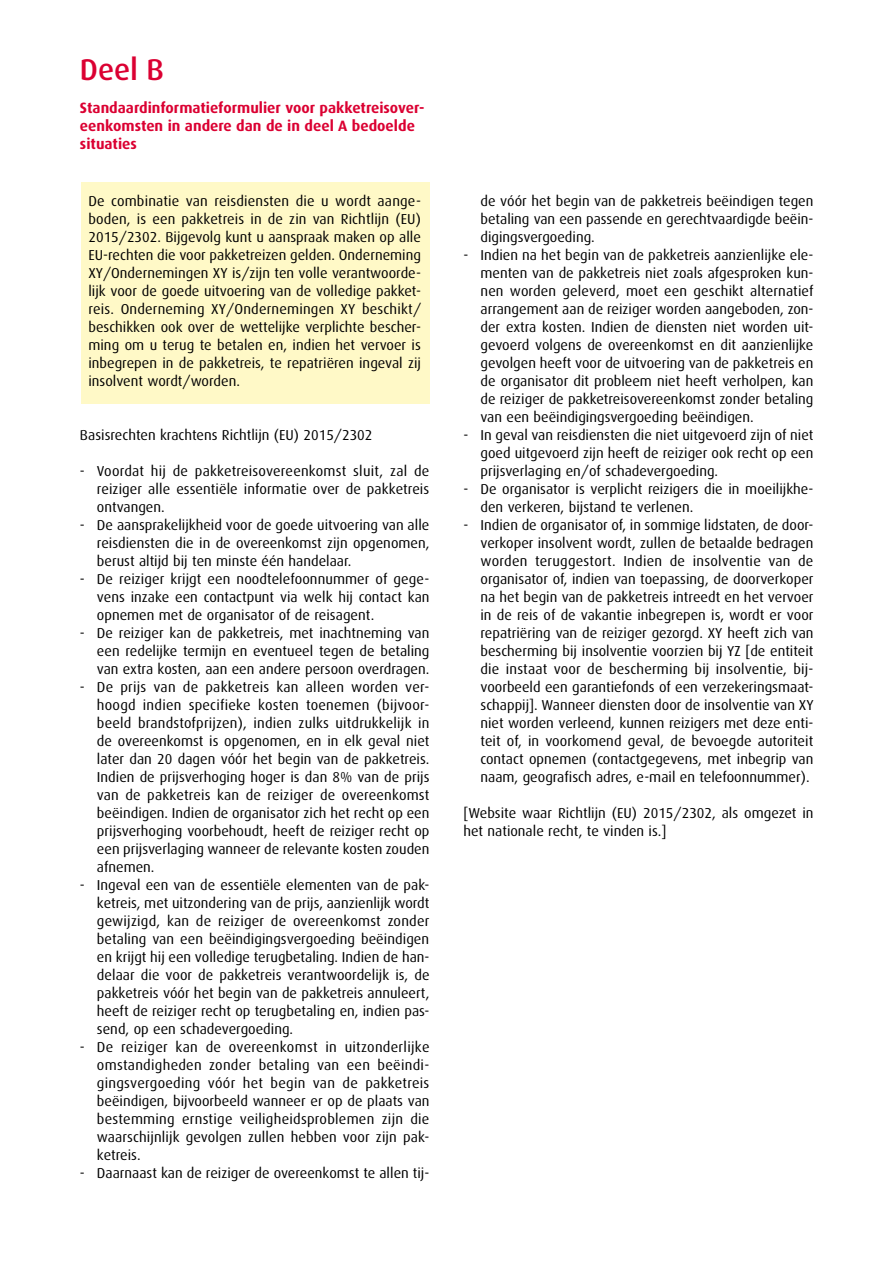
<style>
.page{position:relative;width:893px;height:1263px;background:#fff}
.page>*{position:absolute;margin:0;border:0;box-sizing:border-box;transform-origin:0 0}
.t1{font:500 30px "Dax";color:#db0032}
.t2{font:700 15px/18px "Dax";color:#db0032}
.t3{font:14.4px/18px "Dax";color:#000;text-align:justify}
</style>
<div class="page">
<div style="left:81px;top:183px;width:348px;height:221px;background:#fff9c7"></div>
<h1 class="t1" style="left:80px;top:53px;width:85px">Deel B</h1>
<p class="t2" style="left:80px;top:99px;width:346px">Standaardinformatieformulier voor pakketreisover&shy;eenkomsten in andere dan de in deel A bedoelde situaties</p>
<p class="t3" style="left:88px;top:192px;width:334px">De combinatie van reisdiensten die u wordt aange&shy;boden, is een pakketreis in de zin van Richtlijn (EU)<br>2015/2302. Bijgevolg kunt u aanspraak maken op alle EU-rechten die voor pakketreizen gelden. Onderneming XY/Ondernemingen XY is/zijn ten volle verantwoorde&shy;lijk voor de goede uitvoering van de volledige pakket&shy;reis. Onderneming XY/Ondernemingen XY beschikt/ beschikken ook over de wettelijke verplichte bescher&shy;ming om u terug te betalen en, indien het vervoer is inbegrepen in de pakketreis, te repatriëren ingeval zij insolvent wordt/worden.</p>
<p class="t3" style="left:80px;top:426px;width:294px">Basisrechten krachtens Richtlijn (EU) 2015/2302</p>
<p class="t3" style="left:97px;top:462px;width:334px;text-indent:-17px">- Voordat hij de pakketreisovereenkomst sluit, zal de reiziger alle essentiële informatie over de pakketreis ontvangen.</p>
<p class="t3" style="left:97px;top:516px;width:334px;text-indent:-17px">- De aansprakelijkheid voor de goede uitvoering van alle reisdiensten die in de overeenkomst zijn opgenomen, berust altijd bij ten minste één handelaar.</p>
<p class="t3" style="left:97px;top:570px;width:334px;text-indent:-17px">- De reiziger krijgt een noodtelefoonnummer of gege&shy;vens inzake een contactpunt via welk hij contact kan opnemen met de organisator of de reisagent.</p>
<p class="t3" style="left:97px;top:624px;width:334px;text-indent:-17px">- De reiziger kan de pakketreis, met inachtneming van een redelijke termijn en eventueel tegen de betaling van extra kosten, aan een andere persoon overdragen.</p>
<p class="t3" style="left:97px;top:678px;width:334px;text-indent:-17px">- De prijs van de pakketreis kan alleen worden ver&shy;hoogd indien specifieke kosten toenemen (bijvoor&shy;beeld brandstofprijzen), indien zulks uitdrukkelijk in de overeenkomst is opgenomen, en in elk geval niet later dan 20 dagen vóór het begin van de pakketreis.<br>Indien de prijsverhoging hoger is dan 8% van de prijs van de pakketreis kan de reiziger de overeenkomst beëindigen. Indien de organisator zich het recht op een prijsverhoging voorbehoudt, heeft de reiziger recht op een prijsverlaging wanneer de relevante kosten zouden afnemen.</p>
<p class="t3" style="left:97px;top:876px;width:334px;text-indent:-17px">- Ingeval een van de essentiële elementen van de pak&shy;ketreis, met uitzondering van de prijs, aanzienlijk wordt gewijzigd, kan de reiziger de overeenkomst zonder betaling van een beëindigingsvergoeding beëindigen en krijgt hij een volledige terugbetaling. Indien de han&shy;delaar die voor de pakketreis verantwoordelijk is, de pakketreis vóór het begin van de pakketreis annuleert, heeft de reiziger recht op terugbetaling en, indien pas&shy;send, op een schadevergoeding.</p>
<p class="t3" style="left:97px;top:1038px;width:334px;text-indent:-17px">- De reiziger kan de overeenkomst in uitzonderlijke omstandigheden zonder betaling van een beëindi&shy;gingsvergoeding vóór het begin van de pakketreis beëindigen, bijvoorbeeld wanneer er op de plaats van bestemming ernstige veiligheidsproblemen zijn die waarschijnlijk gevolgen zullen hebben voor zijn pak&shy;ketreis.</p>
<p class="t3" style="left:80px;top:1164px;width:351px">- Daarnaast kan de reiziger de overeenkomst te allen tij-</p>
<p class="t3" style="left:480px;top:192px;width:334px">de vóór het begin van de pakketreis beëindigen tegen betaling van een passende en gerechtvaardigde beëin&shy;digingsvergoeding.</p>
<p class="t3" style="left:480px;top:246px;width:335px;text-indent:-17px">- Indien na het begin van de pakketreis aanzienlijke ele&shy;menten van de pakketreis niet zoals afgesproken kun&shy;nen worden geleverd, moet een geschikt alternatief arrangement aan de reiziger worden aangeboden, zon&shy;der extra kosten. Indien de diensten niet worden uit&shy;gevoerd volgens de overeenkomst en dit aanzienlijke gevolgen heeft voor de uitvoering van de pakketreis en de organisator dit probleem niet heeft verholpen, kan de reiziger de pakketreisovereenkomst zonder betaling van een beëindigingsvergoeding beëindigen.</p>
<p class="t3" style="left:480px;top:426px;width:334px;text-indent:-17px">- In geval van reisdiensten die niet uitgevoerd zijn of niet goed uitgevoerd zijn heeft de reiziger ook recht op een prijsverlaging en/of schadevergoeding.</p>
<p class="t3" style="left:480px;top:480px;width:334px;text-indent:-17px">- De organisator is verplicht reizigers die in moeilijkhe&shy;den verkeren, bijstand te verlenen.</p>
<p class="t3" style="left:480px;top:516px;width:335px;text-indent:-17px">- Indien de organisator of, in sommige lidstaten, de door&shy;verkoper insolvent wordt, zullen de betaalde bedragen worden teruggestort. Indien de insolventie van de organisator of, indien van toepassing, de doorverkoper na het begin van de pakketreis intreedt en het vervoer in de reis of de vakantie inbegrepen is, wordt er voor repatriëring van de reiziger gezorgd. XY heeft zich van bescherming bij insolventie voorzien bij YZ [de entiteit die instaat voor de bescherming bij insolventie, bij&shy;voorbeeld een garantiefonds of een verzekeringsmaat&shy;schappij]. Wanneer diensten door de insolventie van XY niet worden verleend, kunnen reizigers met deze enti&shy;teit of, in voorkomend geval, de bevoegde autoriteit contact opnemen (contactgegevens, met inbegrip van naam, geografisch adres, e-mail en telefoonnummer).</p>
<p class="t3" style="left:463px;top:804px;width:352px">[Website waar Richtlijn (EU) 2015/2302, als omgezet in het nationale recht, te vinden is.]</p>
</div>
